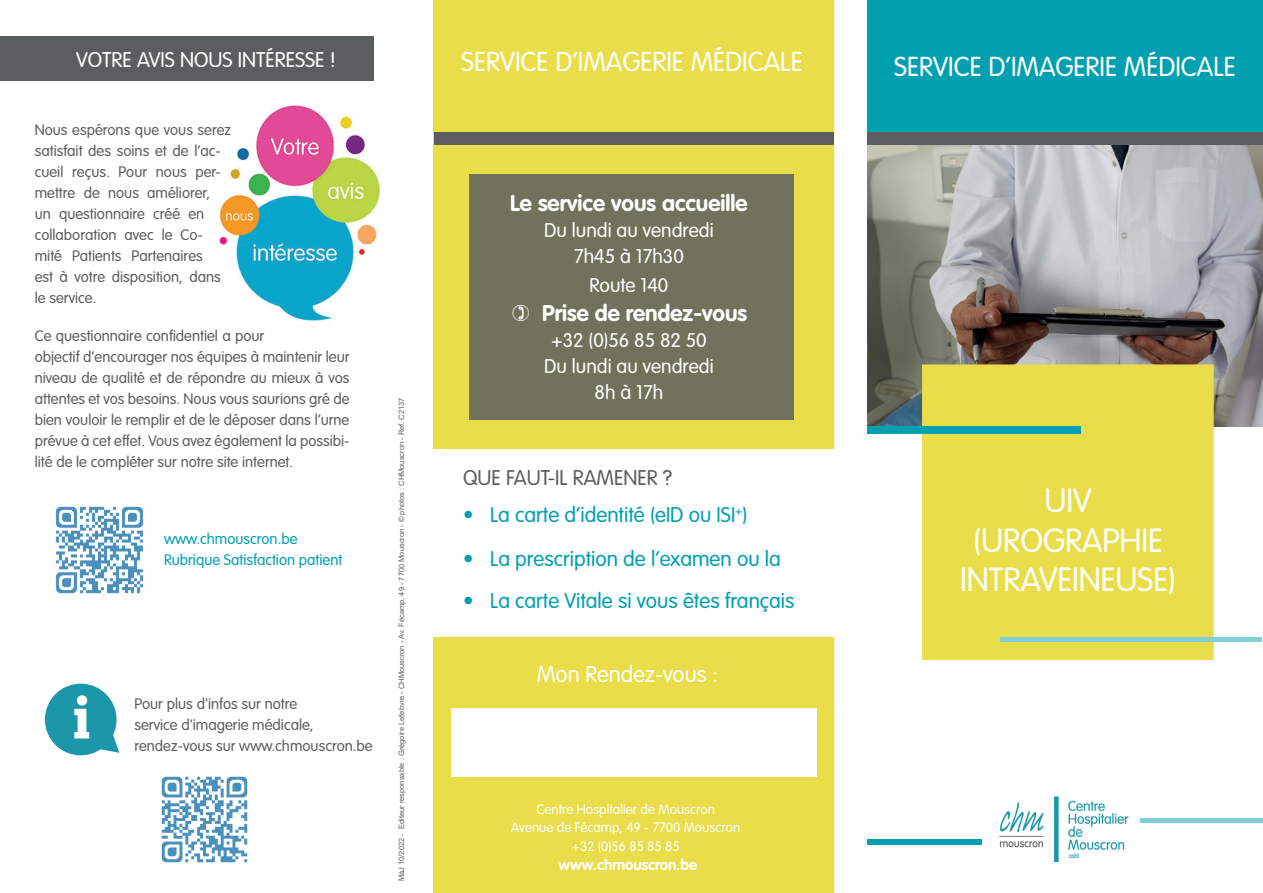
<style>
.page{position:relative;width:1263px;height:893px;background:#fff}
.page>*{position:absolute;margin:0;border:0;box-sizing:border-box;transform-origin:0 0}
.t1{font:300 33px/39.6px "VAG Rounded Std";color:#fff;text-align:center}
.t2{font:300 27px "VAG Rounded Std";color:#fff}
.t3{font:700 22.5px "VAG Rounded Std";color:#fff}
.t4{font:300 22.5px "VAG Rounded Std";color:#fff}
.t5{font:300 21px "VAG Rounded Std";color:#00a0b0}
.t6{font:300 21px "VAG Rounded Std";color:#fff}
.t7{font:300 21px "VAG Rounded Std";color:#5b5e5f}
.t8{font:300 19.5px/26px "VAG Rounded Std";color:#fff;text-align:center}
.t9{font:300 15px/21px "VAG Rounded Std";color:#5b5e5f}
.t10{font:300 15px/21px "VAG Rounded Std";color:#00a0b0}
.t11{font:700 15px "VAG Rounded Std";color:#fff}
.t12{font:300 13.5px/18.5px "VAG Rounded Std";color:#fff;text-align:center}
.t13{font:7.5px "Arial";color:#5b5e5f}
</style>
<div class="page">
<img style="left:867px;top:145px;width:395px;height:281px">
<div style="left:867px;top:1px;width:396px;height:144px;background:#00a0b0"></div>
<div style="left:433px;top:0;width:401px;height:893px;background:#e9dd49"></div>
<div style="left:922px;top:364px;width:292px;height:296px;background:#e9dd49;border:2px solid #e9dd49"></div>
<img style="left:999px;top:796px;width:130px;height:67px">
<div style="left:469px;top:174px;width:325px;height:246px;background:#71725b"></div>
<div style="left:434px;top:133px;width:399px;height:12px;background:#5b5e5f"></div>
<div style="left:867px;top:133px;width:396px;height:12px;background:#5b5e5f"></div>
<div style="left:867px;top:839px;width:115px;height:5px;background:#00a0b0"></div>
<div style="left:867px;top:426px;width:214px;height:7px;background:#00a0b0"></div>
<div style="left:1140px;top:818px;width:123px;height:5px;background:#82d0d7"></div>
<div style="left:1000px;top:637px;width:262px;height:5px;background:#82d0d7"></div>
<div style="left:414px;top:450px;width:428px;height:187px;background:#fff"></div>
<div style="left:451px;top:708px;width:365px;height:69px;background:#fff"></div>
<img style="left:218px;top:104px;width:163px;height:217px">
<div style="left:0;top:36px;width:373px;height:45px;background:#5b5e5f"></div>
<img style="left:55px;top:506px;width:89px;height:88px">
<img style="left:161px;top:776px;width:87px;height:87px">
<svg style="left:45px;top:684px;width:74px;height:71px"></svg>
<h3 class="t6" style="left:76px;top:48px;width:261px">VOTRE AVIS NOUS INTÉRESSE !</h3>
<p class="t9" style="left:35px;top:119px;width:198px">Nous espérons que vous serez satisfait des soins et de l’ac&shy;cueil reçus. Pour nous per&shy;mettre de nous améliorer,<br>un questionnaire créé en collaboration avec le Co&shy;mité Patients Partenaires<br>est à votre disposition, dans le service.</p>
<p class="t9" style="left:35px;top:325px;width:316px">Ce questionnaire confidentiel a pour<br>objectif d’encourager nos équipes à maintenir leur niveau de qualité et de répondre au mieux à vos attentes et vos besoins. Nous vous saurions gré de bien vouloir le remplir et de le déposer dans l’urne prévue à cet effet. Vous avez également la possibi&shy;lité de le compléter sur notre site internet.</p>
<p class="t10" style="left:164px;top:529px;width:180px">www.chmouscron.be<br>Rubrique Satisfaction patient</p>
<p class="t9" style="left:134px;top:694px;width:240px">Pour plus d'infos sur notre<br>service d'imagerie médicale, rendez-vous sur www.chmouscron.be</p>
<p class="t13" style="left:396px;top:881px;width:485px;rotate:-90deg">MàJ 10/2022 - Editeur responsable : Grégoire Lefebvre - CHMouscron - Av. Fécamp, 49 - 7700 Mouscron - © photos : CHMouscron - Ref. C2137</p>
<h2 class="t2" style="left:461px;top:46px;width:343px">SERVICE D’IMAGERIE MÉDICALE</h2>
<h3 class="t3" style="left:510px;top:190px;width:239px">Le service vous accueille</h3>
<h3 class="t8" style="left:544px;top:218px;width:171px">Du lundi au vendredi<br>7h45 à 17h30</h3>
<h3 class="t8" style="left:589px;top:273px;width:80px">Route 140</h3>
<h3 class="t3" style="left:542px;top:300px;width:206px">Prise de rendez-vous</h3>
<h3 class="t8" style="left:544px;top:328px;width:171px">+32 (0)56 85 82 50<br>Du lundi au vendredi<br>8h à 17h</h3>
<h3 class="t7" style="left:463px;top:466px;width:211px">QUE FAUT-IL RAMENER ?</h3>
<h3 class="t5" style="left:463px;top:503px;width:286px">• La carte d’identité (eID ou ISI<sup>+</sup>)</h3>
<h3 class="t5" style="left:463px;top:547px;width:319px">• La prescription de l’examen ou la</h3>
<h3 class="t5" style="left:463px;top:589px;width:333px">• La carte Vitale si vous êtes français</h3>
<h3 class="t4" style="left:537px;top:661px;width:183px">Mon Rendez-vous :</h3>
<p class="t12" style="left:511px;top:800px;width:231px">Centre Hospitalier de Mouscron<br>Avenue de Fécamp, 49 - 7700 Mouscron +32 (0)56 85 85 85</p>
<p class="t11" style="left:559px;top:856px;width:140px">www.chmouscron.be</p>
<h2 class="t2" style="left:894px;top:51px;width:343px">SERVICE D’IMAGERIE MÉDICALE</h2>
<h1 class="t1" style="left:960px;top:482px;width:217px">UIV (UROGRAPHIE<br>INTRAVEINEUSE)</h1>
</div>
